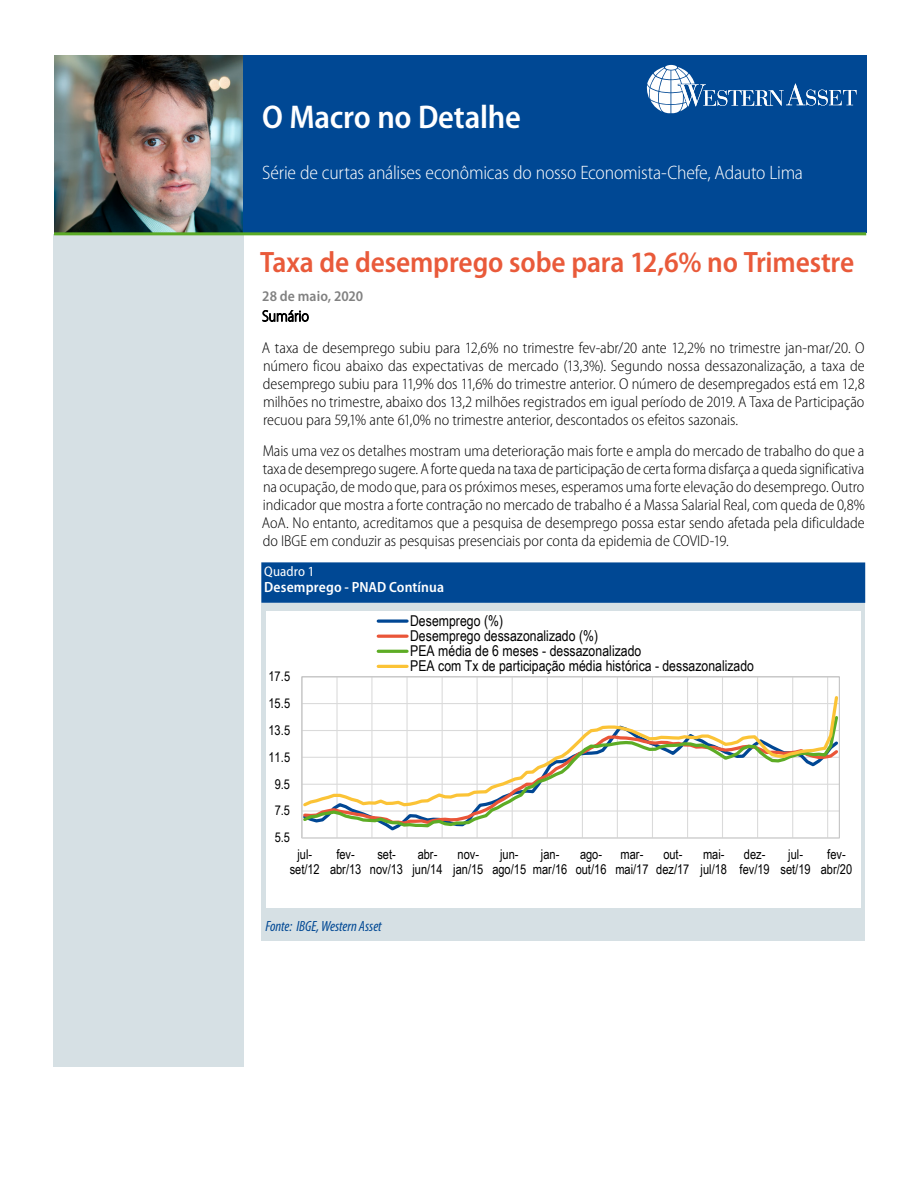
<style>
.page{position:relative;width:918px;height:1188px;background:#fff}
.page>*{position:absolute;margin:0;border:0;box-sizing:border-box;transform-origin:0 0}
.t1{font:600 semi-condensed 33px "Myriad Pro";letter-spacing:-.005em;color:#fff}
.t2{font:600 semi-condensed 29.55px "Myriad Pro";letter-spacing:-.005em;color:#e95a3a}
.t3{font:300 semi-condensed 19.5px "Myriad Pro";letter-spacing:-.01em;color:#fff}
.t4{font:300 semi-condensed 15.75px/18px "Myriad Pro";letter-spacing:-.005em;color:#000;text-align:justify}
.t5{font:14.85px/15.1px "Arial Narrow";color:#000}
.t6{font:italic condensed 14.85px "Myriad Pro";letter-spacing:-.005em;color:#004894}
.t7{font:600 semi-condensed 14.85px "Myriad Pro";letter-spacing:.005em;color:#fff}
.t8{font:600 semi-condensed 14.85px "Myriad Pro";letter-spacing:.005em;color:#818181}
.t9{font:semi-condensed 13.95px "Myriad Pro";letter-spacing:.005em;color:#fff}
.t10{font:13.5px/15.5px "Arial Narrow";letter-spacing:-.005em;color:#000;text-align:center}
</style>
<div class="page">
<svg style="left:262px;top:310px;width:47px;height:12px"></svg>
<div style="left:54px;top:55px;width:812px;height:177px;background:#004894"></div>
<img style="left:54px;top:55px;width:189px;height:177px">
<div style="left:53px;top:234px;width:191px;height:832px;background:#d6e0e4"></div>
<div style="left:261px;top:562px;width:604px;height:41px;background:#004894"></div>
<div style="left:261px;top:603px;width:604px;height:338px;background:#d6e0e4"></div>
<hr style="left:54px;top:232px;width:812px;height:3px;background:#5baa26">
<div style="left:665px;top:65px;width:12px;height:5px;background:#fff;border-radius:50%"></div>
<svg style="left:646px;top:67px;width:210px;height:46px"></svg>
<div style="left:266px;top:611px;width:595px;height:297px;background:#fff"></div>
<hr style="left:336px;top:677px;width:2px;height:161px;background:#dadada">
<hr style="left:371px;top:677px;width:1px;height:161px;background:#dadada">
<hr style="left:407px;top:677px;width:1px;height:161px;background:#dadada">
<hr style="left:442px;top:677px;width:1px;height:161px;background:#dadada">
<hr style="left:477px;top:677px;width:1px;height:161px;background:#dadada">
<hr style="left:512px;top:677px;width:1px;height:161px;background:#dadada">
<hr style="left:547px;top:677px;width:1px;height:161px;background:#dadada">
<hr style="left:582px;top:677px;width:1px;height:161px;background:#dadada">
<hr style="left:617px;top:677px;width:1px;height:161px;background:#dadada">
<hr style="left:652px;top:677px;width:1px;height:161px;background:#dadada">
<hr style="left:687px;top:677px;width:1px;height:161px;background:#dadada">
<hr style="left:722px;top:677px;width:1px;height:161px;background:#dadada">
<hr style="left:757px;top:677px;width:1px;height:161px;background:#dadada">
<hr style="left:792px;top:677px;width:1px;height:161px;background:#dadada">
<hr style="left:827px;top:677px;width:1px;height:161px;background:#dadada">
<hr style="left:302px;top:837px;width:537px;height:2px;background:#dadada">
<svg style="left:302px;top:809px;width:538px;height:20px"></svg>
<svg style="left:302px;top:694px;width:538px;height:115px"></svg>
<svg style="left:378px;top:619px;width:29px;height:4px"></svg>
<hr style="left:378px;top:635px;width:29px;height:3px;background:#ea5538">
<hr style="left:378px;top:650px;width:29px;height:3px;background:#5dac25">
<hr style="left:378px;top:665px;width:29px;height:3px;background:#fbc336">
<h1 class="t1" style="left:262px;top:99px;width:260px">O Macro no Detalhe</h1>
<p class="t3" style="left:262px;top:162px;width:542px">Série de curtas análises econômicas do nosso Economista-Chefe, Adauto Lima</p>
<h2 class="t2" style="left:260px;top:246px;width:596px">Taxa de desemprego sobe para 12,6% no Trimestre</h2>
<p class="t8" style="left:262px;top:288px;width:102px">28 de maio, 2020</p>
<p class="t4" style="left:262px;top:301px;width:604px;line-height:31.5px">Sumário<br>A taxa de desemprego subiu para 12,6% no trimestre fev-abr/20 ante 12,2% no trimestre jan-mar/20. O</p>
<p class="t4" style="left:263px;top:357px;width:603px">número ficou abaixo das expectativas de mercado (13,3%). Segundo nossa dessazonalização, a taxa de desemprego subiu para 11,9% dos 11,6% do trimestre anterior. O número de desempregados está em 12,8 milhões no trimestre, abaixo dos 13,2 milhões registrados em igual período de 2019. A Taxa de Participação recuou para 59,1% ante 61,0% no trimestre anterior, descontados os efeitos sazonais.</p>
<p class="t4" style="left:262px;top:442px;width:605px">Mais uma vez os detalhes mostram uma deterioração mais forte e ampla do mercado de trabalho do que a taxa de desemprego sugere. A forte queda na taxa de participação de certa forma disfarça a queda significativa na ocupação, de modo que, para os próximos meses, esperamos uma forte elevação do desemprego. Outro indicador que mostra a forte contração no mercado de trabalho é a Massa Salarial Real, com queda de 0,8% AoA. No entanto, acreditamos que a pesquisa de desemprego possa estar sendo afetada pela dificuldade do IBGE em conduzir as pesquisas presenciais por conta da epidemia de COVID-19.</p>
<p class="t9" style="left:264px;top:564px;width:52px">Quadro 1</p>
<p class="t7" style="left:264px;top:579px;width:181px">Desemprego - PNAD Contínua</p>
<p class="t10" style="left:269px;top:668px;width:23px">17.5</p>
<p class="t10" style="left:269px;top:695px;width:23px">15.5</p>
<p class="t10" style="left:269px;top:722px;width:23px">13.5</p>
<p class="t10" style="left:269px;top:749px;width:23px">11.5</p>
<p class="t10" style="left:275px;top:776px;width:17px">9.5</p>
<p class="t10" style="left:275px;top:802px;width:17px">7.5</p>
<p class="t10" style="left:275px;top:829px;width:17px">5.5</p>
<p class="t5" style="left:410px;top:613px;width:345px">Desemprego (%)<br>Desemprego dessazonalizado (%)<br>PEA média de 6 meses - dessazonalizado<br>PEA com Tx de participação média histórica - dessazonalizado</p>
<p class="t10" style="left:290px;top:846px;width:32px">jul&shy;set/12</p>
<p class="t10" style="left:330px;top:846px;width:33px">fev&shy;abr/13</p>
<p class="t10" style="left:370px;top:846px;width:35px">set&shy;nov/13</p>
<p class="t10" style="left:412px;top:846px;width:32px">abr&shy;jun/14</p>
<p class="t10" style="left:453px;top:846px;width:32px">nov&shy;jan/15</p>
<p class="t10" style="left:492px;top:846px;width:35px">jun&shy;ago/15</p>
<p class="t10" style="left:533px;top:846px;width:36px">jan&shy;mar/16</p>
<p class="t10" style="left:576px;top:846px;width:32px">ago&shy;out/16</p>
<p class="t10" style="left:615px;top:846px;width:35px">mar&shy;mai/17</p>
<p class="t10" style="left:656px;top:846px;width:35px">out&shy;dez/17</p>
<p class="t10" style="left:701px;top:846px;width:28px;text-align:left">mai&shy;jul/18</p>
<p class="t10" style="left:740px;top:846px;width:32px">dez&shy;fev/19</p>
<p class="t10" style="left:781px;top:846px;width:32px">jul&shy;set/19</p>
<p class="t10" style="left:821px;top:846px;width:33px">fev&shy;abr/20</p>
<p class="t6" style="left:265px;top:919px;width:118px">Fonte: IBGE, Western Asset</p>
</div>
